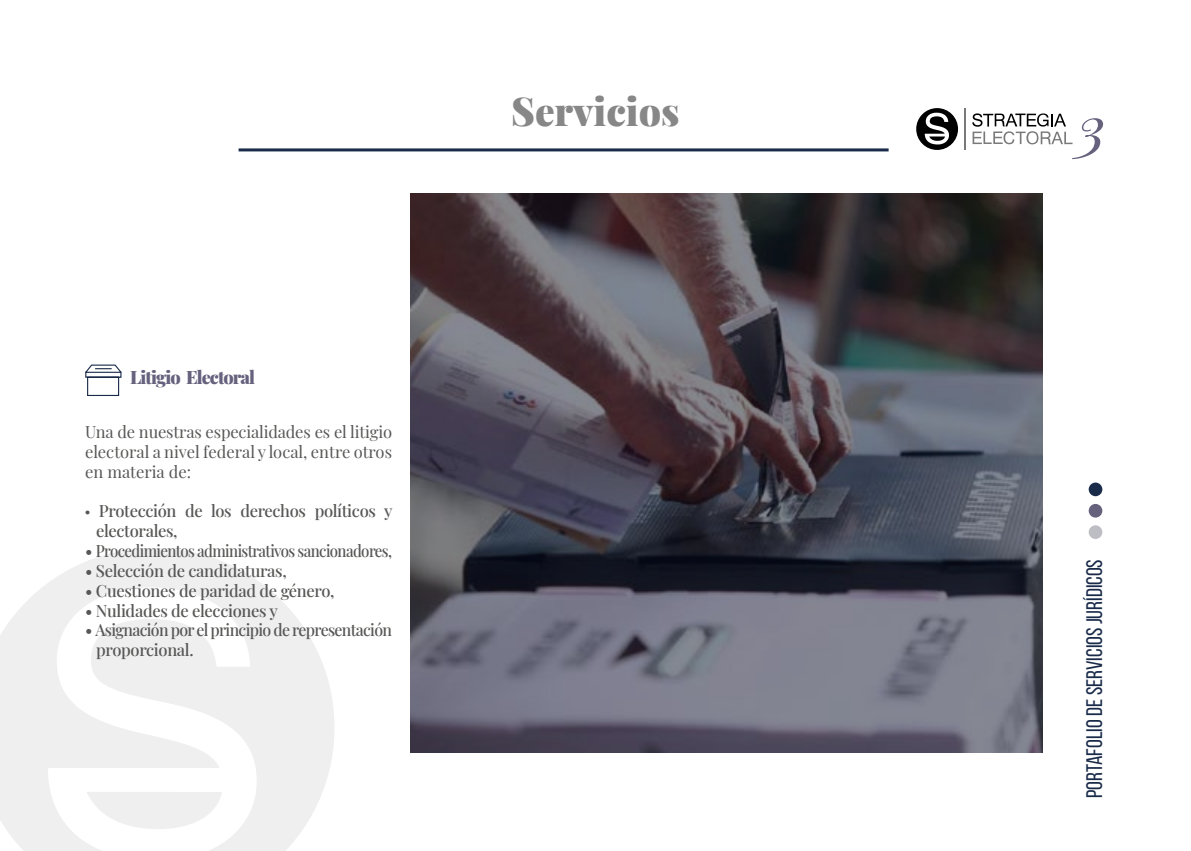
<style>
.page{position:relative;width:1191px;height:851px;background:#fff}
.page>*{position:absolute;margin:0;border:0;box-sizing:border-box;transform-origin:0 0}
.t1{font:italic 60px "Playfair Display";color:#66617d}
.t2{font:900 39px "Playfair Display";color:#878787}
.t3{font:22.5px "Bebas Neue";color:#1a2b4a}
.t4{font:900 18px "Playfair Display";letter-spacing:-.05em;color:#66617d}
.t5{font:500 16.5px/19.8px "Playfair Display";letter-spacing:-.02em;color:#575756}
.t6{font:500 16.5px/19.8px "Playfair Display";letter-spacing:-.04em;color:#575756}
.t7{font:16.5px/19.8px "Playfair Display";color:#575756;text-align:justify}
.s1{font-family:"Barlow";font-stretch:semi-condensed}
</style>
<div class="page">
<svg style="left:0;top:548px;width:334px;height:302px;fill:#efeff0"></svg>
<div style="left:1088px;top:482px;width:14px;height:14px;background:#1a2b4a;border-radius:50%"></div>
<div style="left:1088px;top:504px;width:14px;height:13px;background:#66617d;border-radius:50%"></div>
<div style="left:1088px;top:525px;width:14px;height:14px;background:#bdbdc4;border-radius:50%"></div>
<svg style="left:410px;top:193px;width:632px;height:559px;background:#53505b"></svg>
<hr style="left:238px;top:148px;width:650px;height:3px;background:#1a2b4a">
<svg style="left:85px;top:364px;width:37px;height:32px"></svg>
<hr style="left:964px;top:108px;width:2px;height:42px;background:#7a7878">
<svg style="left:916px;top:108px;width:42px;height:42px"></svg>
<svg style="left:972px;top:113px;width:100px;height:31px"></svg>
<p class="t4" style="left:130px;top:363px;width:126px">Litigio Electoral</p>
<p class="t7" style="left:85px;top:420px;width:308px">Una de nuestras especialidades es el litigio electoral a nivel federal y local, entre otros en materia de:</p>
<p class="t5" style="left:96px;top:500px;width:298px;text-indent:-11px"><span class="s1">•</span> Protección de los derechos políticos y electorales,</p>
<p class="t6" style="left:85px;top:539px;width:308px">• Procedimientos administrativos sancionadores,</p>
<p class="t5" style="left:85px;top:559px;width:203px">• Selección de candidaturas,</p>
<p class="t5" style="left:85px;top:579px;width:251px">• Cuestiones de paridad de género,</p>
<p class="t5" style="left:85px;top:599px;width:194px">• Nulidades de elecciones y</p>
<p class="t6" style="left:96px;top:618px;width:297px;text-indent:-11px">• Asignación por el principio de representación proporcional.</p>
<h2 class="t2" style="left:511px;top:81px;width:170px">Servicios</h2>
<h1 class="t1" style="left:1076px;top:81px;width:31px">3</h1>
<h3 class="t3" style="left:1082px;top:798px;width:241px;rotate:-90deg">Portafolio de Servicios jurídicos</h3>
</div>
